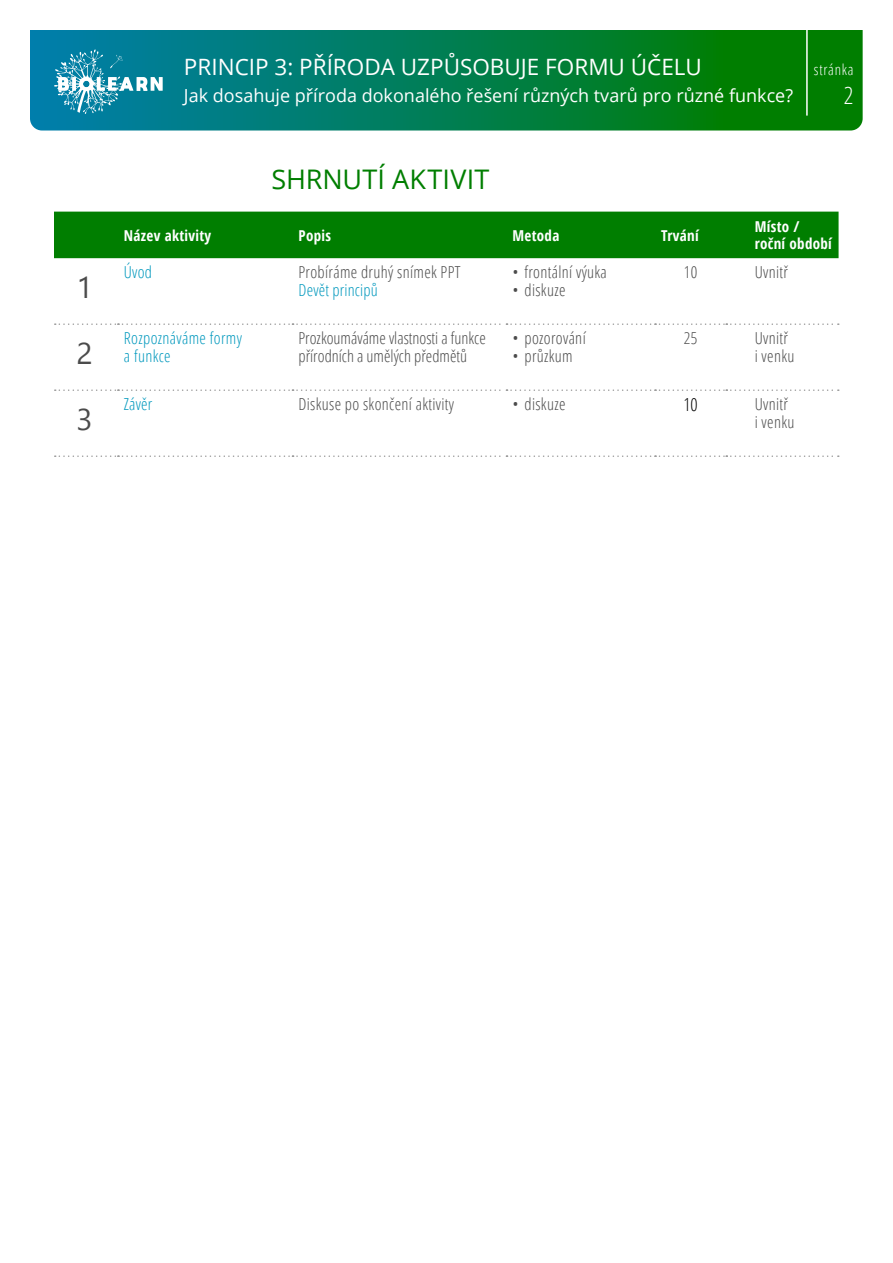
<style>
.page{position:relative;width:893px;height:1263px;background:#fff}
.page>*{position:absolute;margin:0;border:0;box-sizing:border-box;transform-origin:0 0}
.Green_title_all_caps{font:27px "Open Sans";letter-spacing:.005em;color:#007e00}
.t1{font:300 condensed 24px "Open Sans";color:#fff}
.t2{font:22.5px "Open Sans";color:#fff}
.t3{font:18px "Open Sans";color:#fff}
.t4{font:300 condensed 18px "Open Sans";color:#000}
.Summary_table_text{font:300 condensed 16.5px/18px "Open Sans";letter-spacing:.02em;color:#4b4b4b}
.Summary_table_text-2{font:300 condensed 16.5px/18px "Open Sans";color:#4b4b4b}
.Summary_table_text-3{font:300 condensed 16.5px/18px "Open Sans";letter-spacing:.02em;color:#0098bd}
.t5{font:700 condensed 15px/16.5px "Open Sans";letter-spacing:.02em;color:#fff}
.t6{font:300 condensed 15px "Open Sans";letter-spacing:.05em;color:#fff}
.s1{color:#0098bd}
</style>
<div class="page">
<svg style="left:30px;top:30px;width:833px;height:101px;background:#017e4b"></svg>
<svg style="left:54px;top:49px;width:109px;height:65px;background:#3599b0"></svg>
<hr style="left:806px;top:30px;width:2px;height:86px;background:#fff">
<div style="left:54px;top:212px;width:784px;height:46px;background:#007e00"></div>
<svg style="left:55px;top:389px;width:784px;height:2px"></svg>
<svg style="left:55px;top:323px;width:784px;height:2px"></svg>
<svg style="left:55px;top:455px;width:784px;height:2px"></svg>
<h3 class="t2" style="left:184px;top:51px;width:520px">PRINCIP 3: PŘÍRODA UZPŮSOBUJE FORMU ÚČELU</h3>
<p class="t3" style="left:184px;top:83px;width:611px">Jak dosahuje příroda dokonalého řešení různých tvarů pro různé funkce?</p>
<p class="t6" style="left:814px;top:59px;width:41px">stránka</p>
<h2 class="t1" style="left:844px;top:79px;width:11px">2</h2>
<p class="Green_title_all_caps" style="left:272px;top:161px;width:219px">SHRNUTÍ AKTIVIT</p>
<p class="t5" style="left:124px;top:227px;width:89px">Název aktivity</p>
<p class="t5" style="left:298px;top:227px;width:34px">Popis</p>
<p class="t5" style="left:512px;top:227px;width:48px">Metoda</p>
<p class="t5" style="left:661px;top:227px;width:39px">Trvání</p>
<p class="t5" style="left:755px;top:218px;width:79px">Místo / roční období</p>
<p class="Summary_table_text-3" style="left:124px;top:263px;width:29px">Úvod</p>
<p class="Summary_table_text" style="left:298px;top:263px;width:163px">Probíráme druhý snímek PPT<br><span class="s1">Devět principů</span></p>
<p class="Summary_table_text" style="left:512px;top:263px;width:96px">• frontální výuka</p>
<p class="Summary_table_text" style="left:684px;top:263px;width:15px">10</p>
<p class="Summary_table_text" style="left:755px;top:263px;width:35px">Uvnitř</p>
<p class="Summary_table_text" style="left:512px;top:281px;width:55px">• diskuze</p>
<p class="Summary_table_text-3" style="left:124px;top:329px;width:119px">Rozpoznáváme formy a funkce</p>
<p class="Summary_table_text-2" style="left:298px;top:329px;width:189px">Prozkoumáváme vlastnosti a funkce přírodních a umělých předmětů</p>
<p class="Summary_table_text" style="left:512px;top:329px;width:75px">• pozorování</p>
<p class="Summary_table_text" style="left:512px;top:347px;width:62px">• průzkum</p>
<p class="Summary_table_text" style="left:684px;top:329px;width:15px">25</p>
<p class="Summary_table_text" style="left:755px;top:329px;width:35px">Uvnitř</p>
<p class="Summary_table_text" style="left:755px;top:347px;width:41px">i venku</p>
<p class="Summary_table_text-3" style="left:124px;top:395px;width:30px">Závěr</p>
<p class="Summary_table_text" style="left:298px;top:395px;width:157px">Diskuse po skončení aktivity</p>
<p class="Summary_table_text" style="left:512px;top:395px;width:55px">• diskuze</p>
<p class="t4" style="left:683px;top:393px;width:16px">10</p>
<p class="Summary_table_text" style="left:755px;top:395px;width:35px">Uvnitř</p>
<p class="Summary_table_text" style="left:755px;top:413px;width:41px">i venku</p>
</div>
